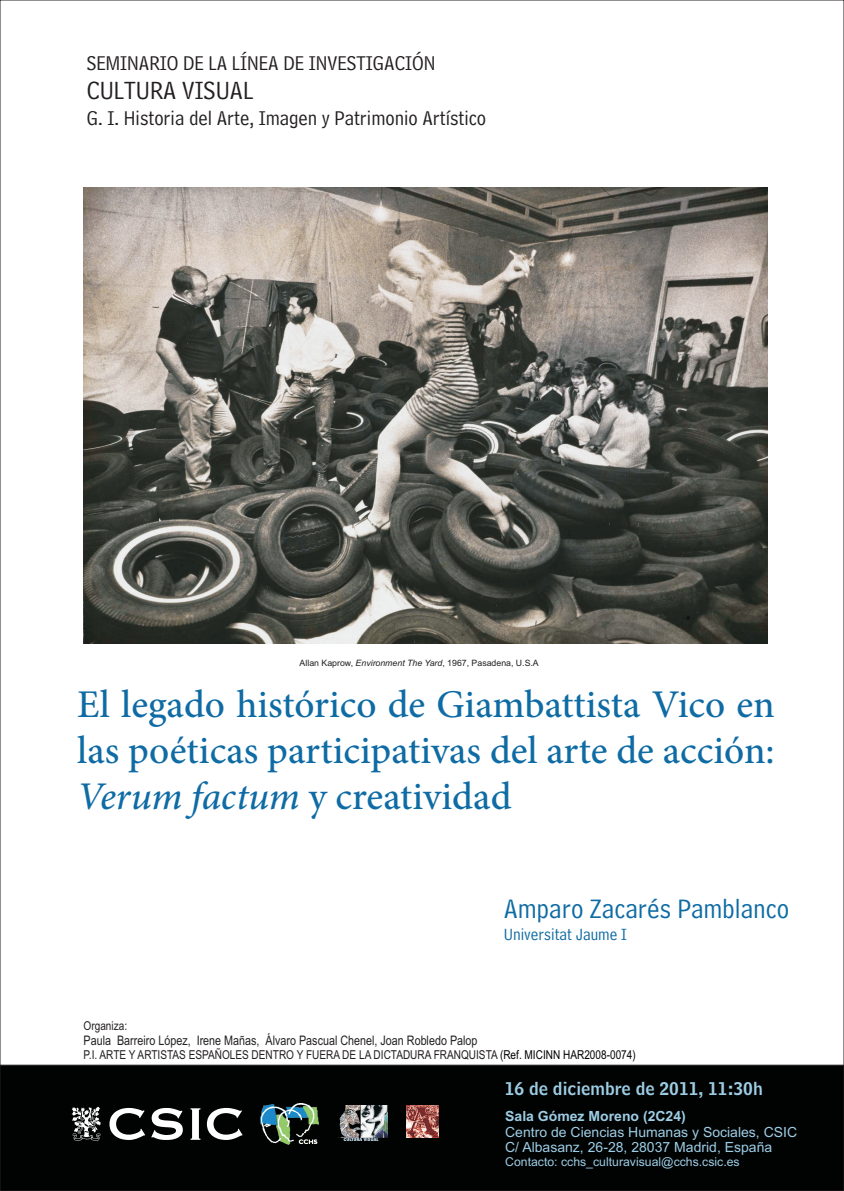
<style>
.page{position:relative;width:844px;height:1191px;background:#fff}
.page>*{position:absolute;margin:0;border:0;box-sizing:border-box;transform-origin:0 0}
.t1{font:39.29px/45.9px "Minion Pro";color:#0e6ba4;text-align:justify}
.t2{font:28.18px "Bell Centennial BT Address";color:#0e6ba4}
.t3{font:26.25px "Bell Centennial BT Address";color:#231f20}
.t4{font:21px "Bell Centennial BT Address";color:#231f20}
.t5{font:17.5px "Bell Centennial BT Name And Number";color:#9dcde5}
.t6{font:17.15px "Bell Centennial BT Address";color:#0e6ba4}
.t7{font:14px/15.7px "Arial";color:#9dcde5}
.t8{font:700 14px "Arial";color:#9dcde5}
.t9{font:13.12px "Arial Narrow";color:#231f20}
.t10{font:12.25px "Arial Narrow";color:#231f20}
.t11{font:12.25px "Arial";color:#9dcde5}
.t12{font:8.75px "Arial";color:#231f20}
.s1{font-style:italic}
.s2{color:#010202}
</style>
<div class="page">
<div style="left:0;top:1064px;width:843px;height:127px;background:#010202"></div>
<img style="left:260px;top:1103px;width:58px;height:41px">
<img style="left:332px;top:1105px;width:55px;height:35px">
<svg style="left:72px;top:1106px;width:29px;height:36px"></svg>
<svg style="left:109px;top:1108px;width:36px;height:32px"></svg>
<svg style="left:151px;top:1108px;width:32px;height:32px"></svg>
<svg style="left:190px;top:1108px;width:10px;height:31px"></svg>
<svg style="left:207px;top:1108px;width:35px;height:32px"></svg>
<img style="left:406px;top:1105px;width:32px;height:32px">
<img style="left:84px;top:187px;width:683px;height:456px">
<p class="t4" style="left:87px;top:54px;width:350px">SEMINARIO DE LA LÍNEA DE INVESTIGACIÓN</p>
<p class="t3" style="left:87px;top:79px;width:168px">CULTURA VISUAL</p>
<p class="t4" style="left:87px;top:109px;width:401px">G. I. Historia del Arte, Imagen y Patrimonio Artístico</p>
<p class="t12" style="left:299px;top:659px;width:240px">Allan Kaprow, <span class="s1">Environment The Yard</span>, 1967, Pasadena, U.S.A</p>
<p class="t1" style="left:77px;top:685px;width:699px">El legado histórico de Giambattista Vico en las poéticas participativas del arte de acción:<br><span class="s1">Verum factum</span> y creatividad</p>
<p class="t2" style="left:503px;top:896px;width:287px">Amparo Zacarés Pamblanco</p>
<p class="t6" style="left:503px;top:927px;width:124px">Universitat Jaume I</p>
<p class="t10" style="left:84px;top:1021px;width:45px">Organiza:</p>
<p class="t9" style="left:84px;top:1035px;width:395px">Paula Barreiro López, Irene Mañas, Álvaro Pascual Chenel, Joan Robledo Palop</p>
<p class="t10" style="left:84px;top:1049px;width:553px">P.I. ARTE Y ARTISTAS ESPAÑOLES DENTRO Y FUERA DE LA DICTADURA FRANQUISTA <span class="s2">(Ref. MICINN HAR2008-0074)</span></p>
<p class="t5" style="left:504px;top:1081px;width:259px">16 de diciembre de 2011, 11:30h</p>
<p class="t8" style="left:505px;top:1110px;width:182px">Sala Gómez Moreno (2C24)</p>
<p class="t7" style="left:505px;top:1125px;width:293px">Centro de Ciencias Humanas y Sociales, CSIC<br>C/ Albasanz, 26-28, 28037 Madrid, España</p>
<p class="t11" style="left:505px;top:1157px;width:236px">Contacto: cchs_culturavisual@cchs.csic.es</p>
</div>
